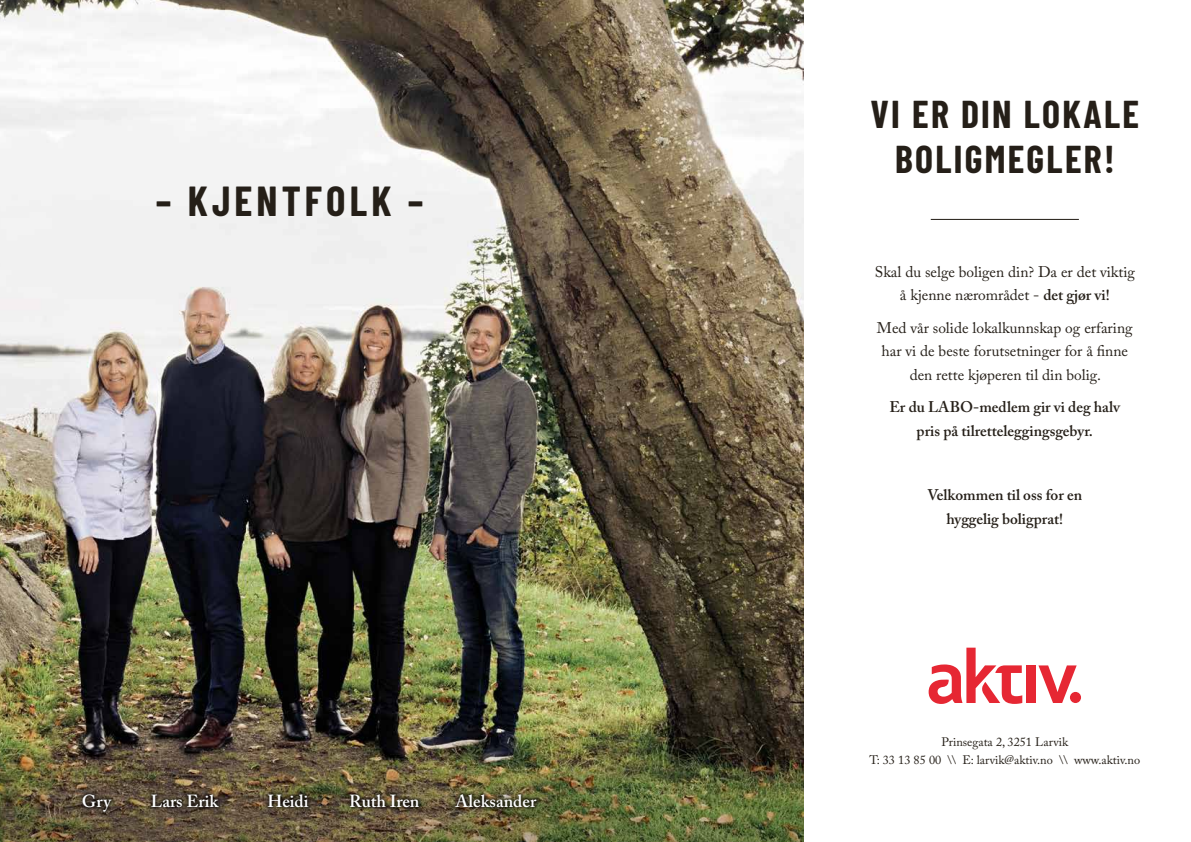
<style>
.page{position:relative;width:1191px;height:842px;background:#fff}
.page>*{position:absolute;margin:0;border:0;box-sizing:border-box;transform-origin:0 0}
.t1{font:700 41px "Barlow Condensed";letter-spacing:.1em;color:#251f18}
.t2{font:700 37.9px/45.5px "Barlow Condensed";letter-spacing:.06em;color:#251f18;text-align:center}
.t3{font:600 17.4px "Adobe Caslon Pro";color:#fff}
.t4{font:15.4px/23.6px "Adobe Caslon Pro";color:#251f18;text-align:center}
.t5{font:600 15.4px/23.6px "Adobe Caslon Pro";color:#251f18;text-align:center}
.t6{font:12.3px/17.4px "Adobe Caslon Pro";color:#251f18;text-align:center}
.s1{font-weight:600}
</style>
<div class="page">
<img style="left:0;top:0;width:803px;height:751px">
<div style="left:1026px;top:665px;width:9px;height:38px;background:#e62733"></div>
<div style="left:1070px;top:692px;width:11px;height:11px;background:#e62733;border-radius:50%"></div>
<svg style="left:928px;top:648px;width:94px;height:56px"></svg>
<svg style="left:1038px;top:665px;width:38px;height:38px"></svg>
<hr style="left:930px;top:219px;width:148px;height:1px;background:#251f18">
<img style="left:0;top:751px;width:803px;height:91px">
<div style="left:78px;top:789px;width:463px;height:27px;background:#000;opacity:.69"></div>
<h1 class="t1" style="left:156px;top:172px;width:269px">– KJENTFOLK –</h1>
<p class="t3" style="left:82px;top:791px;width:31px">Gry</p>
<p class="t3" style="left:151px;top:791px;width:69px">Lars Erik</p>
<p class="t3" style="left:267px;top:791px;width:43px">Heidi</p>
<p class="t3" style="left:349px;top:791px;width:72px">Ruth Iren</p>
<p class="t3" style="left:455px;top:791px;width:82px">Aleksander</p>
<h2 class="t2" style="left:870px;top:89px;width:270px">VI ER DIN LOKALE<br>BOLIGMEGLER!</h2>
<p class="t4" style="left:874px;top:260px;width:262px">Skal du selge boligen din? Da er det viktig å kjenne nærområdet - <span class="s1">det gjør vi!</span></p>
<p class="t4" style="left:877px;top:316px;width:257px">Med vår solide lokalkunnskap og erfaring har vi de beste forutsetninger for å finne den rette kjøperen til din bolig.</p>
<p class="t5" style="left:889px;top:395px;width:232px">Er du LABO-medlem gir vi deg halv pris på tilretteleggingsgebyr.</p>
<p class="t5" style="left:927px;top:483px;width:156px">Velkommen til oss for en hyggelig boligprat!</p>
<p class="t6" style="left:869px;top:733px;width:272px">Prinsegata 2, 3251 Larvik<br>T: 33 13 85 00 \\ E: larvik@aktiv.no \\ www.aktiv.no</p>
</div>
